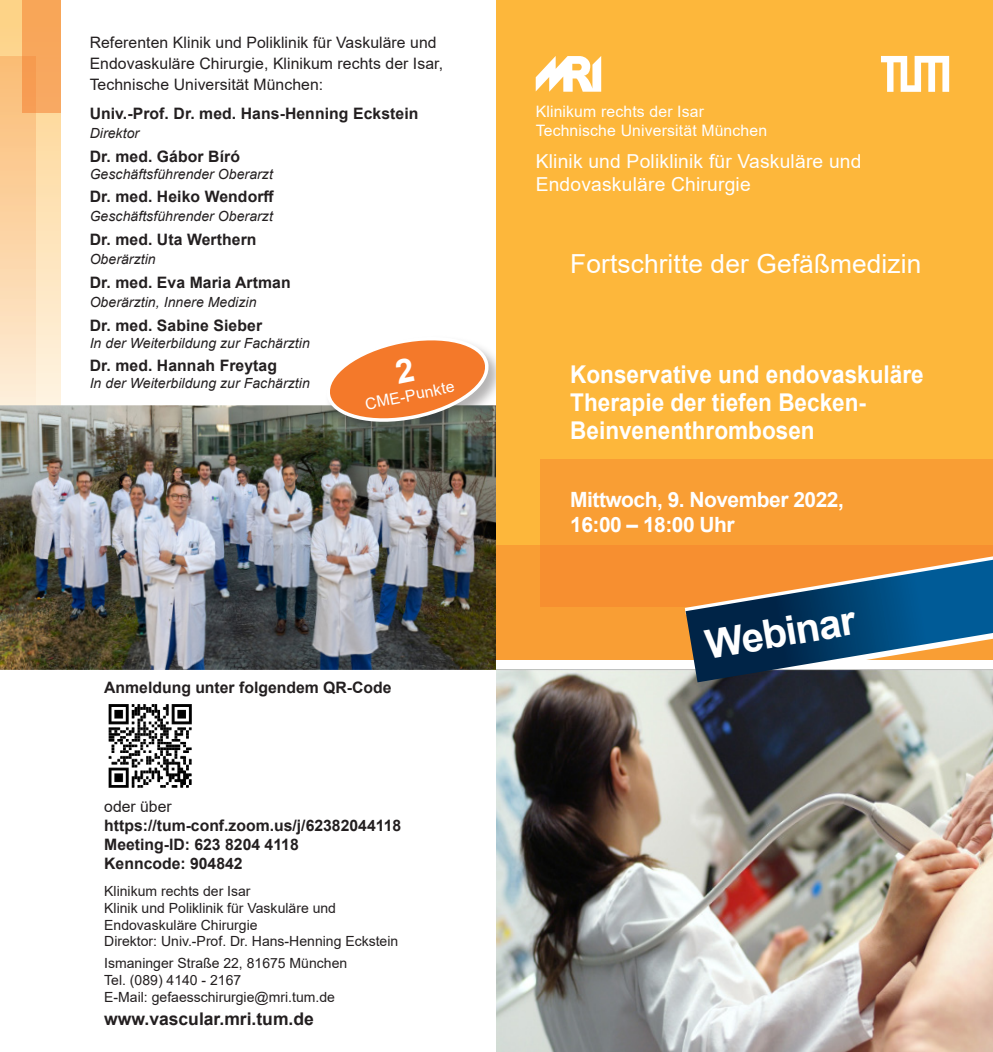
<style>
.page{position:relative;width:993px;height:1052px;background:#fff}
.page>*{position:absolute;margin:0;border:0;box-sizing:border-box;transform-origin:0 0}
.t1{font:700 40.07px "Arial";color:#fff}
.t2{font:26.25px "Arial";letter-spacing:.005em;color:#fff}
.t3{font:700 24.5px/28px "Arial";color:#fff;scale:.92 1}
.t4{font:700 21px "Arial";letter-spacing:-.025em;color:#fff}
.t5{font:19.25px/23.1px "Arial";letter-spacing:.01em;color:#fff}
.t6{font:700 17.5px "Arial";color:#231f20}
.t7{font:700 15.75px/18.9px "Arial";letter-spacing:.005em;color:#231f20}
.t8{font:15.75px/21px "Arial";letter-spacing:.005em;color:#231f20}
.t9{font:15.75px/18.9px "Arial";letter-spacing:.01em;color:#fff}
.t10{font:14px/16.8px "Arial";color:#231f20}
.t11{font:italic 14px "Arial";letter-spacing:.005em;color:#231f20}
.s1{font-weight:400}
</style>
<div class="page">
<svg style="left:0;top:0;width:61px;height:405px;background:#fde3b7"></svg>
<div style="left:22px;top:0;width:39px;height:112px;background:#f8a75b"></div>
<svg style="left:0;top:56px;width:36px;height:349px;background:#fbd2a3"></svg>
<img style="left:0;top:405px;width:496px;height:265px">
<div style="left:324px;top:334px;width:180px;height:104px;background:#231f20;opacity:.34"></div>
<div style="left:496px;top:0;width:496px;height:1052px;background:#fdb73b"></div>
<div style="left:540px;top:459px;width:452px;height:147px;background:#f99e34"></div>
<div style="left:496px;top:544px;width:496px;height:123px;background:linear-gradient(to right,#f89933,#f78c2f)"></div>
<svg style="left:535px;top:56px;width:66px;height:36px"></svg>
<svg style="left:881px;top:56px;width:67px;height:36px"></svg>
<div style="left:496px;top:660px;width:496px;height:15px;background:#fff"></div>
<img style="left:496px;top:670px;width:496px;height:382px">
<svg style="left:684px;top:556px;width:308px;height:132px"></svg>
<img style="left:108px;top:704px;width:84px;height:84px">
<svg style="left:324px;top:334px;width:166px;height:91px"></svg>
<p class="t8" style="left:90px;top:32px;width:355px">Referenten Klinik und Poliklinik für Vaskuläre und<br>Endovaskuläre Chirurgie, Klinikum rechts der Isar,<br>Technische Universität München:</p>
<p class="t7" style="left:90px;top:104px;width:330px">Univ.-Prof. Dr. med. Hans-Henning Eckstein</p>
<p class="t11" style="left:90px;top:124px;width:51px">Direktor</p>
<p class="t7" style="left:90px;top:147px;width:152px">Dr. med. Gábor Bíró</p>
<p class="t11" style="left:90px;top:165px;width:185px">Geschäftsführender Oberarzt</p>
<p class="t7" style="left:90px;top:188px;width:186px">Dr. med. Heiko Wendorff</p>
<p class="t11" style="left:90px;top:207px;width:185px">Geschäftsführender Oberarzt</p>
<p class="t7" style="left:90px;top:230px;width:168px">Dr. med. Uta Werthern</p>
<p class="t11" style="left:90px;top:250px;width:67px">Oberärztin</p>
<p class="t7" style="left:90px;top:273px;width:202px">Dr. med. Eva Maria Artman</p>
<p class="t11" style="left:90px;top:293px;width:168px">Oberärztin, Innere Medizin</p>
<p class="t7" style="left:90px;top:316px;width:174px">Dr. med. Sabine Sieber</p>
<p class="t11" style="left:90px;top:334px;width:221px">In der Weiterbildung zur Fachärztin</p>
<p class="t7" style="left:90px;top:357px;width:189px">Dr. med. Hannah Freytag</p>
<p class="t11" style="left:90px;top:374px;width:221px">In der Weiterbildung zur Fachärztin</p>
<p class="t9" style="left:363px;top:394px;width:92px;rotate:-11deg">CME-Punkte</p>
<p class="t7" style="left:104px;top:678px;width:289px">Anmeldung unter folgendem QR-Code</p>
<p class="t7" style="left:104px;top:797px;width:298px"><span class="s1">oder über </span>https://tum-conf.zoom.us/j/62382044118<br>Meeting-ID: 623 8204 4118<br>Kenncode: 904842</p>
<p class="t10" style="left:104px;top:882px;width:295px">Klinikum rechts der Isar<br>Klinik und Poliklinik für Vaskuläre und Endovaskuläre Chirurgie<br>Direktor: Univ.-Prof. Dr. Hans-Henning Eckstein</p>
<p class="t10" style="left:104px;top:954px;width:244px">Ismaninger Straße 22, 81675 München<br>Tel. (089) 4140 - 2167<br>E-Mail: gefaesschirurgie@mri.tum.de</p>
<p class="t6" style="left:104px;top:1006px;width:211px">www.vascular.mri.tum.de</p>
<p class="t9" style="left:535px;top:101px;width:233px">Klinikum rechts der Isar<br>Technische Universität München</p>
<p class="t5" style="left:535px;top:149px;width:327px">Klinik und Poliklinik für Vaskuläre und<br>Endovaskuläre Chirurgie</p>
<p class="t2" style="left:570px;top:246px;width:352px">Fortschritte der Gefäßmedizin</p>
<p class="t3" style="left:570px;top:360px;width:385px">Konservative und endovaskuläre<br>Therapie der tiefen Becken-<br>Beinvenenthrombosen</p>
<p class="t4" style="left:570px;top:485px;width:275px">Mittwoch, 9. November 2022,</p>
<p class="t4" style="left:570px;top:510px;width:166px">16:00 – 18:00 Uhr</p>
<p class="t1" style="left:701px;top:616px;width:153px;rotate:-9deg">Webinar</p>
</div>
